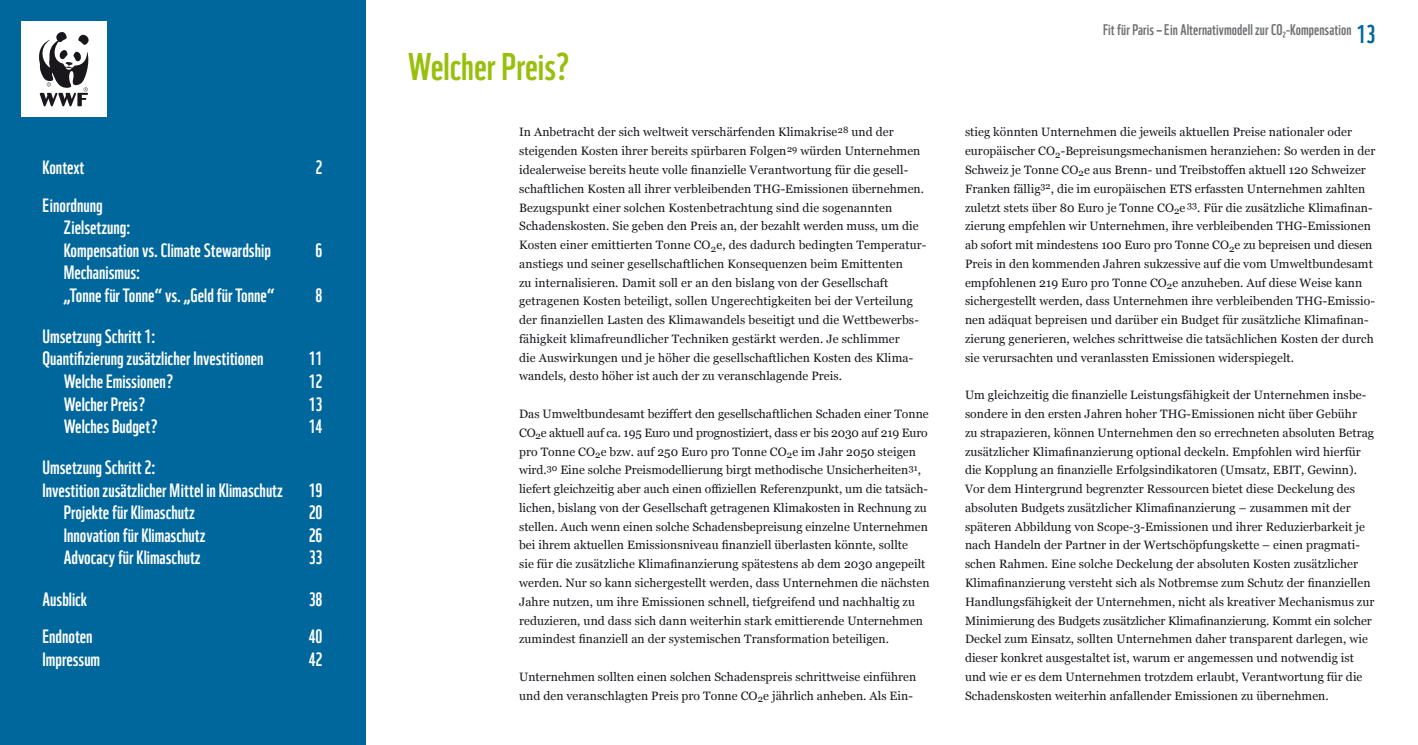
<style>
.page{position:relative;width:1418px;height:745px;background:#fff}
.page>*{position:absolute;margin:0;border:0;box-sizing:border-box;transform-origin:0 0}
.t1{font:37.5px "WWF";color:#98bf0c}
.t2{font:18.75px/22.5px "WWF";color:#fff}
.t3{font:15px "WWF";letter-spacing:.005em;color:#707173}
.t4{font:12.12px/18.8px "Georgia";letter-spacing:.005em;color:#1a171c}
.s1{font-size:25px;color:#00679c}
</style>
<div class="page">
<div style="left:0;top:0;width:365px;height:744px;background:#00679c"></div>
<div style="left:21px;top:21px;width:85px;height:96px;background:#fff"></div>
<svg style="left:39px;top:32px;width:50px;height:74px"></svg>
<h2 class="t2" style="left:43px;top:155px;width:43px">Kontext</h2>
<h2 class="t2" style="left:316px;top:155px;width:8px">2</h2>
<h2 class="t2" style="left:64px;top:192px;width:209px;text-indent:-21px">Einordnung<br>Zielsetzung:<br>Kompensation vs. Climate Stewardship</h2>
<h2 class="t2" style="left:316px;top:237px;width:8px">6</h2>
<h2 class="t2" style="left:64px;top:260px;width:212px">Mechanismus:<br>„Tonne für Tonne“ vs. „Geld für Tonne“</h2>
<h2 class="t2" style="left:43px;top:324px;width:223px">Umsetzung Schritt 1:<br>Quantifizierung zusätzlicher Investitionen</h2>
<h2 class="t2" style="left:316px;top:282px;width:8px">8</h2>
<h2 class="t2" style="left:309px;top:346px;width:15px">11</h2>
<h2 class="t2" style="left:64px;top:369px;width:111px">Welche Emissionen ?</h2>
<h2 class="t2" style="left:309px;top:369px;width:15px">12</h2>
<h2 class="t2" style="left:64px;top:391px;width:83px">Welcher Preis ?</h2>
<h2 class="t2" style="left:309px;top:391px;width:15px">13</h2>
<h2 class="t2" style="left:64px;top:414px;width:95px">Welches Budget ?</h2>
<h2 class="t2" style="left:309px;top:414px;width:15px">14</h2>
<h2 class="t2" style="left:43px;top:455px;width:242px">Umsetzung Schritt 2:<br>Investition zusätzlicher Mittel in Klimaschutz</h2>
<h2 class="t2" style="left:309px;top:477px;width:15px">19</h2>
<h2 class="t2" style="left:64px;top:500px;width:132px">Projekte für Klimaschutz</h2>
<h2 class="t2" style="left:309px;top:500px;width:15px">20</h2>
<h2 class="t2" style="left:64px;top:522px;width:143px">Innovation für Klimaschutz</h2>
<h2 class="t2" style="left:309px;top:522px;width:15px">26</h2>
<h2 class="t2" style="left:64px;top:545px;width:138px">Advocacy für Klimaschutz</h2>
<h2 class="t2" style="left:309px;top:545px;width:15px">33</h2>
<h2 class="t2" style="left:43px;top:586px;width:46px">Ausblick</h2>
<h2 class="t2" style="left:309px;top:586px;width:15px">38</h2>
<h2 class="t2" style="left:43px;top:624px;width:52px">Endnoten</h2>
<h2 class="t2" style="left:309px;top:624px;width:15px">40</h2>
<h2 class="t2" style="left:43px;top:646px;width:59px">Impressum</h2>
<h2 class="t2" style="left:309px;top:646px;width:15px">42</h2>
<h1 class="t1" style="left:407px;top:41px;width:163px">Welcher Preis?</h1>
<p class="t4" style="left:519px;top:122px;width:409px">In Anbetracht der sich weltweit verschärfenden Klimakrise<sup>28</sup> und der steigenden Kosten ihrer bereits spürbaren Folgen<sup>29</sup> würden Unternehmen idealerweise bereits heute volle finanzielle Verantwortung für die gesell&shy;schaftlichen Kosten all ihrer verbleibenden THG-Emissionen übernehmen.<br>Bezugspunkt einer solchen Kostenbetrachtung sind die sogenannten Schadenskosten. Sie geben den Preis an, der bezahlt werden muss, um die Kosten einer emittierten Tonne CO<sub>2</sub>e, des dadurch bedingten Temperatur&shy;anstiegs und seiner gesellschaftlichen Konsequenzen beim Emittenten<br>zu internalisieren. Damit soll er an den bislang von der Gesellschaft getragenen Kosten beteiligt, sollen Ungerechtigkeiten bei der Verteilung der finanziellen Lasten des Klimawandels beseitigt und die Wettbewerbs&shy;fähigkeit klimafreundlicher Techniken gestärkt werden. Je schlimmer<br>die Auswirkungen und je höher die gesellschaftlichen Kosten des Klima&shy;wandels, desto höher ist auch der zu veranschlagende Preis.</p>
<p class="t4" style="left:519px;top:403px;width:412px">Das Umweltbundesamt beziffert den gesellschaftlichen Schaden einer Tonne CO<sub>2</sub>e aktuell auf ca. 195 Euro und prognostiziert, dass er bis 2030 auf 219 Euro pro Tonne CO<sub>2</sub>e bzw. auf 250 Euro pro Tonne CO<sub>2</sub>e im Jahr 2050 steigen wird.<sup>30</sup> Eine solche Preismodellierung birgt methodische Unsicherheiten<sup>31</sup>, liefert gleichzeitig aber auch einen offiziellen Referenzpunkt, um die tatsäch&shy;lichen, bislang von der Gesellschaft getragenen Klimakosten in Rechnung zu stellen. Auch wenn einen solche Schadensbepreisung einzelne Unternehmen bei ihrem aktuellen Emissionsniveau finanziell überlasten könnte, sollte<br>sie für die zusätzliche Klimafinanzierung spätestens ab dem 2030 angepeilt werden. Nur so kann sichergestellt werden, dass Unternehmen die nächsten Jahre nutzen, um ihre Emissionen schnell, tiefgreifend und nachhaltig zu reduzieren, und dass sich dann weiterhin stark emittierende Unternehmen zumindest finanziell an der systemischen Transformation beteiligen.</p>
<p class="t4" style="left:519px;top:666px;width:399px">Unternehmen sollten einen solchen Schadenspreis schrittweise einführen und den veranschlagten Preis pro Tonne CO<sub>2</sub>e jährlich anheben. Als Ein-</p>
<p class="t3" style="left:1103px;top:20px;width:274px">Fit für Paris – Ein Alternativmodell zur CO₂-Kompensation <span class="s1">13</span></p>
<p class="t4" style="left:965px;top:122px;width:412px">stieg könnten Unternehmen die jeweils aktuellen Preise nationaler oder europäischer CO<sub>2</sub>-Bepreisungsmechanismen heranziehen: So werden in der Schweiz je Tonne CO<sub>2</sub>e aus Brenn- und Treibstoffen aktuell 120 Schweizer Franken fällig<sup>32</sup>, die im europäischen ETS erfassten Unternehmen zahlten zuletzt stets über 80 Euro je Tonne CO<sub>2</sub>e <sup>33</sup>. Für die zusätzliche Klimafinan&shy;zierung empfehlen wir Unternehmen, ihre verbleibenden THG-Emissionen ab sofort mit mindestens 100 Euro pro Tonne CO<sub>2</sub>e zu bepreisen und diesen Preis in den kommenden Jahren sukzessive auf die vom Umweltbundesamt empfohlenen 219 Euro pro Tonne CO<sub>2</sub>e anzuheben. Auf diese Weise kann sichergestellt werden, dass Unternehmen ihre verbleibenden THG-Emissio&shy;nen adäquat bepreisen und darüber ein Budget für zusätzliche Klimafinan&shy;zierung generieren, welches schrittweise die tatsächlichen Kosten der durch sie verursachten und veranlassten Emissionen widerspiegelt.</p>
<p class="t4" style="left:965px;top:385px;width:411px">Um gleichzeitig die finanzielle Leistungsfähigkeit der Unternehmen insbe&shy;sondere in den ersten Jahren hoher THG-Emissionen nicht über Gebühr<br>zu strapazieren, können Unternehmen den so errechneten absoluten Betrag zusätzlicher Klimafinanzierung optional deckeln. Empfohlen wird hierfür die Kopplung an finanzielle Erfolgsindikatoren (Umsatz, EBIT, Gewinn).<br>Vor dem Hintergrund begrenzter Ressourcen bietet diese Deckelung des absoluten Budgets zusätzlicher Klimafinanzierung – zusammen mit der späteren Abbildung von Scope-3-Emissionen und ihrer Reduzierbarkeit je nach Handeln der Partner in der Wertschöpfungskette – einen pragmati&shy;schen Rahmen. Eine solche Deckelung der absoluten Kosten zusätzlicher Klimafinanzierung versteht sich als Notbremse zum Schutz der finanziellen Handlungsfähigkeit der Unternehmen, nicht als kreativer Mechanismus zur Minimierung des Budgets zusätzlicher Klimafinanzierung. Kommt ein solcher Deckel zum Einsatz, sollten Unternehmen daher transparent darlegen, wie dieser konkret ausgestaltet ist, warum er angemessen und notwendig ist und wie er es dem Unternehmen trotzdem erlaubt, Verantwortung für die Schadenskosten weiterhin anfallender Emissionen zu übernehmen.</p>
</div>
